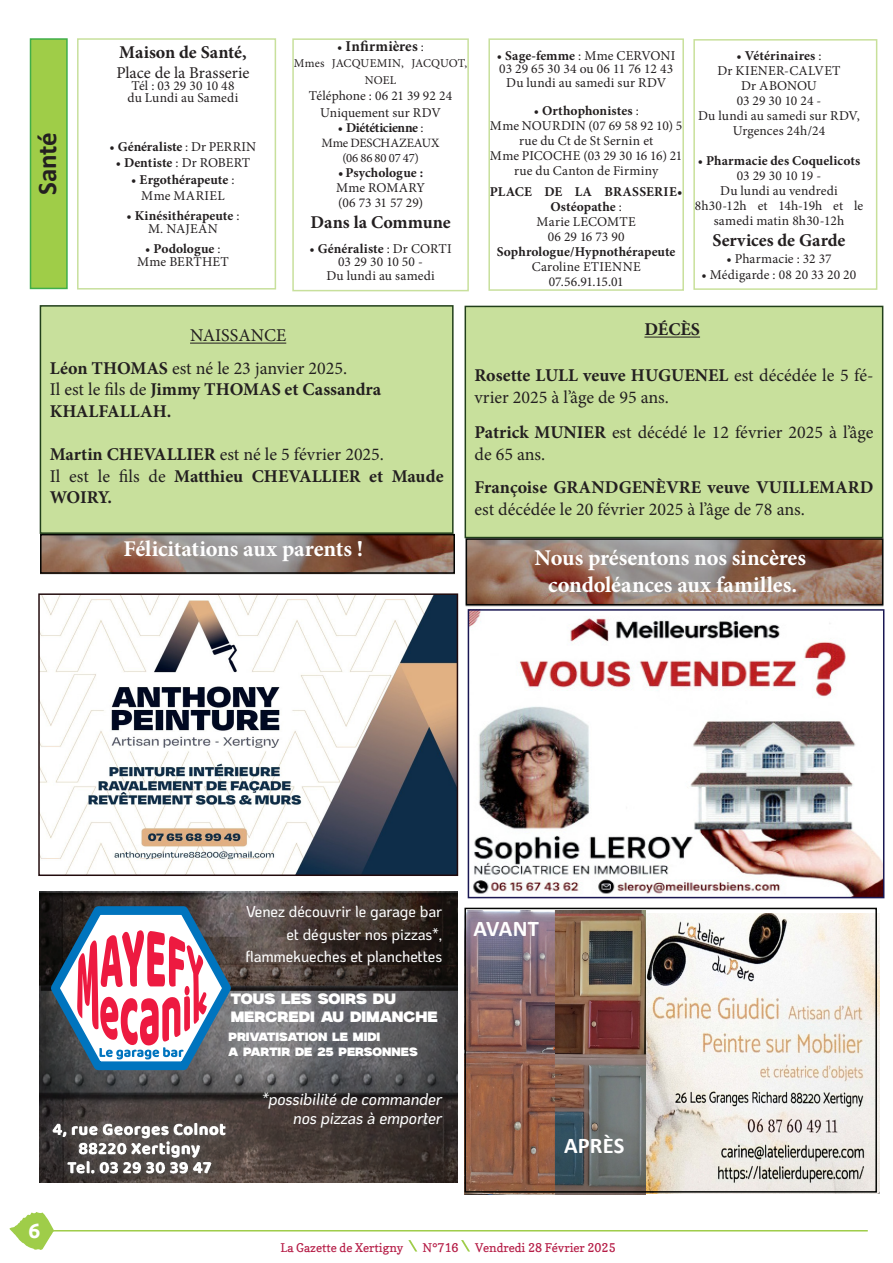
<style>
.page{position:relative;width:893px;height:1263px;background:#fff}
.page>*{position:absolute;margin:0;border:0;box-sizing:border-box;transform-origin:0 0}
.t1{font:700 27px "Calibri";letter-spacing:-.005em;color:#231f20}
.t2{font:700 22.5px "Minion Pro";letter-spacing:-.01em;color:#fff}
.t3{font:700 22.5px "Calibri";letter-spacing:.005em;color:#fff}
.t4{font:700 21px "Ubuntu";color:#fff}
.t5{font:18px/21.6px "Minion Pro";color:#231f20}
.t6{font:700 18px/21.6px "Minion Pro";color:#231f20}
.t7{font:700 17.55px/19.2px "Baloo 2";letter-spacing:.035em;color:#fff;text-align:center;scale:.96 1}
.t8{font:italic 500 16.65px/20px "Ko Ho";letter-spacing:-.01em;color:#fff;text-align:right;scale:.96 1}
.t9{font:16.5px "Minion Pro";color:#231f20}
.t10{font:500 15.75px/22.6px "Ko Ho";letter-spacing:-.005em;color:#fff;text-align:right;scale:.96 1}
.t11{font:15px "Milker";color:#fff}
.t12{font:700 15px "Minion Pro";letter-spacing:.01em;color:#231f20}
.t13{font:13.5px/15px "Minion Pro";letter-spacing:.005em;color:#231f20;text-align:center}
.t14{font:700 13.5px/15px "Minion Pro";letter-spacing:.005em;color:#231f20;text-align:center}
.t15{font:700 13.5px "Minion Pro";letter-spacing:-.025em;color:#231f20}
.t16{font:13.5px "Minion Pro";letter-spacing:.025em;color:#231f20}
.t17{font:12.75px "Minion Pro";letter-spacing:-.005em;color:#231f20}
.t18{font:12px "Copse";color:#b51c46}
.t19{font:12px "Milker";color:#fff}
.t20{font:12px/16.5px "Minion Pro";letter-spacing:.005em;color:#231f20;text-align:center}
.s1{font-weight:400}
.s2{font-weight:700}
.s3{font-weight:400;font-size:13.5px}
</style>
<div class="page">
<svg style="left:408px;top:1240px;width:9px;height:11px"></svg>
<svg style="left:461px;top:1240px;width:9px;height:11px"></svg>
<hr style="left:17px;top:1230px;width:851px;height:1px;background:#9fcd49">
<svg style="left:9px;top:1212px;width:45px;height:38px"></svg>
<div style="left:465px;top:306px;width:418px;height:231px;background:#c8e09c"></div>
<hr style="left:644px;top:337px;width:56px;height:1px;background:#231f20">
<div style="left:465px;top:306px;width:418px;height:232px;border:2px solid #213f1a"></div>
<svg style="left:466px;top:539px;width:417px;height:67px;background:#8e7265"></svg>
<div style="left:77px;top:38px;width:199px;height:252px;border:2px solid #c8e09c"></div>
<div style="left:693px;top:39px;width:184px;height:251px;border:2px solid #c8e09a"></div>
<div style="left:31px;top:39px;width:36px;height:249px;background:#9fcd48"></div>
<div style="left:30px;top:38px;width:38px;height:251px;border:2px solid #40ae49"></div>
<div style="left:488px;top:38px;width:196px;height:253px;border:2px solid #c8e09c"></div>
<div style="left:292px;top:38px;width:177px;height:253px;border:2px solid #c8e09c"></div>
<div style="left:40px;top:306px;width:413px;height:227px;background:#c8e09c"></div>
<hr style="left:190px;top:343px;width:96px;height:1px;background:#231f20">
<div style="left:40px;top:305px;width:414px;height:229px;border:2px solid #213f1a"></div>
<svg style="left:40px;top:534px;width:415px;height:40px;background:#846a5e"></svg>
<img style="left:41px;top:596px;width:414px;height:277px">
<div style="left:38px;top:593px;width:420px;height:283px;border:2px solid #220b0d"></div>
<img style="left:39px;top:891px;width:418px;height:291px">
<svg style="left:45px;top:899px;width:191px;height:159px"></svg>
<img style="left:39px;top:1058px;width:248px;height:124px">
<img style="left:471px;top:612px;width:410px;height:283px">
<div style="left:468px;top:609px;width:416px;height:289px;border:2px solid #1a1753"></div>
<img style="left:645px;top:913px;width:234px;height:281px">
<img style="left:464px;top:911px;width:181px;height:284px">
<div style="left:464px;top:908px;width:413px;height:284px;border:2px solid #040503"></div>
<p class="t1" style="left:28px;top:195px;width:64px;rotate:-90deg">Santé</p>
<p class="t6" style="left:119px;top:41px;width:129px">Maison de Santé,</p>
<p class="t9" style="left:116px;top:61px;width:135px">Place de la Brasserie</p>
<p class="t13" style="left:131px;top:78px;width:105px">Tél : 03 29 30 10 48</p>
<p class="t13" style="left:128px;top:90px;width:112px">du Lundi au Samedi</p>
<p class="t14" style="left:110px;top:139px;width:148px"><span class="s1">•</span> Généraliste <span class="s1">: Dr PERRIN</span></p>
<p class="t13" style="left:116px;top:156px;width:136px">• <span class="s2">Dentiste</span> : Dr ROBERT</p>
<p class="t14" style="left:131px;top:172px;width:105px"><span class="s1">•</span> Ergothérapeute <span class="s1">:</span></p>
<p class="t16" style="left:141px;top:187px;width:85px">Mme MARIEL</p>
<p class="t14" style="left:126px;top:208px;width:115px"><span class="s1">•</span> Kinésithérapeute <span class="s1">:</span></p>
<p class="t13" style="left:148px;top:222px;width:71px">M. NAJEAN</p>
<p class="t14" style="left:145px;top:241px;width:77px"><span class="s1">•</span> Podologue <span class="s1">:</span></p>
<p class="t13" style="left:137px;top:255px;width:93px">Mme BERTHET</p>
<p class="t12" style="left:337px;top:35px;width:88px"><span class="s3">•</span> Infirmières <span class="s3">:</span></p>
<p class="t20" style="left:294px;top:55px;width:175px">Mmes JACQUEMIN, JACQUOT,<br>NOEL</p>
<p class="t13" style="left:309px;top:89px;width:145px">Téléphone : 06 21 39 92 24</p>
<p class="t13" style="left:320px;top:105px;width:122px">Uniquement sur RDV</p>
<p class="t15" style="left:338px;top:118px;width:87px"><span class="s1">•</span> Diététicienne <span class="s1">:</span></p>
<p class="t17" style="left:322px;top:134px;width:120px">Mme DESCHAZEAUX</p>
<p class="t17" style="left:342px;top:149px;width:78px">(06 86 80 07 47)</p>
<p class="t14" style="left:338px;top:165px;width:87px">• Psychologue :</p>
<p class="t13" style="left:336px;top:180px;width:91px">Mme ROMARY</p>
<p class="t13" style="left:338px;top:195px;width:86px">(06 73 31 57 29)</p>
<p class="t6" style="left:310px;top:212px;width:142px">Dans la Commune</p>
<p class="t14" style="left:310px;top:241px;width:144px"><span class="s1">•</span> Généraliste <span class="s1">: Dr CORTI</span></p>
<p class="t13" style="left:338px;top:254px;width:86px">03 29 30 10 50 -</p>
<p class="t13" style="left:326px;top:268px;width:110px">Du lundi au samedi</p>
<p class="t13" style="left:497px;top:48px;width:180px">• <span class="s2">Sage-femme</span> : Mme CERVONI</p>
<p class="t13" style="left:499px;top:62px;width:175px">03 29 65 30 34 ou 06 11 76 12 43</p>
<p class="t13" style="left:506px;top:75px;width:161px">Du lundi au samedi sur RDV</p>
<p class="t14" style="left:534px;top:103px;width:107px"><span class="s1">•</span> Orthophonistes <span class="s1">:</span></p>
<p class="t13" style="left:490px;top:119px;width:194px">Mme NOURDIN (07 69 58 92 10) 5 rue du Ct de St Sernin et</p>
<p class="t13" style="left:490px;top:149px;width:194px">Mme PICOCHE (03 29 30 16 16) 21 rue du Canton de Firminy</p>
<p class="t14" style="left:490px;top:184px;width:194px">PLACE DE LA BRASSERIE•<br>Ostéopathe <span class="s1">:</span></p>
<p class="t13" style="left:537px;top:215px;width:101px">Marie LECOMTE</p>
<p class="t13" style="left:548px;top:230px;width:79px">06 29 16 73 90</p>
<p class="t14" style="left:497px;top:244px;width:180px">Sophrologue/Hypnothérapeute</p>
<p class="t13" style="left:532px;top:260px;width:110px">Caroline ETIENNE</p>
<p class="t13" style="left:549px;top:275px;width:77px">07.56.91.15.01</p>
<p class="t14" style="left:736px;top:48px;width:87px"><span class="s1">•</span> Vétérinaires <span class="s1">:</span></p>
<p class="t13" style="left:717px;top:63px;width:124px">Dr KIENER-CALVET</p>
<p class="t13" style="left:741px;top:78px;width:77px">Dr ABONOU</p>
<p class="t13" style="left:737px;top:93px;width:86px">03 29 30 10 24 -</p>
<p class="t13" style="left:698px;top:108px;width:163px">Du lundi au samedi sur RDV,</p>
<p class="t13" style="left:733px;top:123px;width:94px">Urgences 24h/24</p>
<p class="t14" style="left:698px;top:153px;width:164px"><span class="s1">•</span> Pharmacie des Coquelicots</p>
<p class="t13" style="left:737px;top:168px;width:86px">03 29 30 10 19 -</p>
<p class="t13" style="left:720px;top:183px;width:119px">Du lundi au vendredi</p>
<p class="t13" style="left:695px;top:198px;width:170px">8h30-12h et 14h-19h et le samedi matin 8h30-12h</p>
<p class="t6" style="left:712px;top:230px;width:134px">Services de Garde</p>
<p class="t13" style="left:726px;top:251px;width:107px">• Pharmacie : 32 37</p>
<p class="t13" style="left:702px;top:267px;width:156px">• Médigarde : 08 20 33 20 20</p>
<p class="t5" style="left:190px;top:325px;width:98px">NAISSANCE</p>
<p class="t5" style="left:50px;top:357px;width:299px"><span class="s2">Léon THOMAS</span> est né le 23 janvier 2025.</p>
<p class="t6" style="left:50px;top:378px;width:333px"><span class="s1">Il est le fils de</span> Jimmy THOMAS et Cassandra</p>
<p class="t6" style="left:50px;top:400px;width:123px">KHALFALLAH.</p>
<p class="t5" style="left:50px;top:444px;width:336px"><span class="s2">Martin CHEVALLIER</span> est né le 5 février 2025.</p>
<p class="t6" style="left:50px;top:465px;width:395px"><span class="s1">Il est le fils de</span> Matthieu CHEVALLIER et Maude<br>WOIRY.</p>
<p class="t2" style="left:123px;top:533px;width:241px">Félicitations aux parents !</p>
<p class="t6" style="left:644px;top:318px;width:57px">DÉCÈS</p>
<p class="t5" style="left:475px;top:365px;width:400px"><span class="s2">Rosette LULL veuve HUGUENEL</span> est décédée le 5 fé&shy;vrier 2025 à l’âge de 95 ans.</p>
<p class="t5" style="left:475px;top:422px;width:400px"><span class="s2">Patrick MUNIER</span> est décédé le 12 février 2025 à l’âge de 65 ans.</p>
<p class="t5" style="left:475px;top:477px;width:400px"><span class="s2">Françoise GRANDGENÈVRE veuve VUILLEMARD </span>est décédée le 20 février 2025 à l’âge de 78 ans.</p>
<p class="t2" style="left:535px;top:542px;width:273px">Nous présentons nos sincères</p>
<p class="t2" style="left:548px;top:569px;width:250px">condoléances aux familles.</p>
<p class="t10" style="left:245px;top:900px;width:207px">Venez découvrir le garage bar et déguster nos pizzas*, flammekueches et planchettes</p>
<p class="t11" style="left:231px;top:988px;width:167px">TOUS LES SOIRS DU</p>
<p class="t11" style="left:231px;top:1006px;width:209px">MERCREDI AU DIMANCHE</p>
<p class="t19" style="left:229px;top:1029px;width:153px">PRIVATISATION LE MIDI</p>
<p class="t19" style="left:229px;top:1043px;width:191px">A PARTIR DE 25 PERSONNES</p>
<p class="t7" style="left:53px;top:1119px;width:182px">4, rue Georges Colnot<br>88220 Xertigny<br>Tel. 03 29 30 39 47</p>
<p class="t8" style="left:261px;top:1089px;width:190px">*possibilité de commander nos pizzas à emporter</p>
<p class="t3" style="left:473px;top:912px;width:67px">AVANT</p>
<p class="t3" style="left:564px;top:1129px;width:62px">APRÈS</p>
<h3 class="t4" style="left:28px;top:1217px;width:13px">6</h3>
<p class="t18" style="left:280px;top:1240px;width:124px">La Gazette de Xertigny</p>
<p class="t18" style="left:423px;top:1240px;width:37px">N°716</p>
<p class="t18" style="left:475px;top:1240px;width:142px">Vendredi 28 Février 2025</p>
</div>
